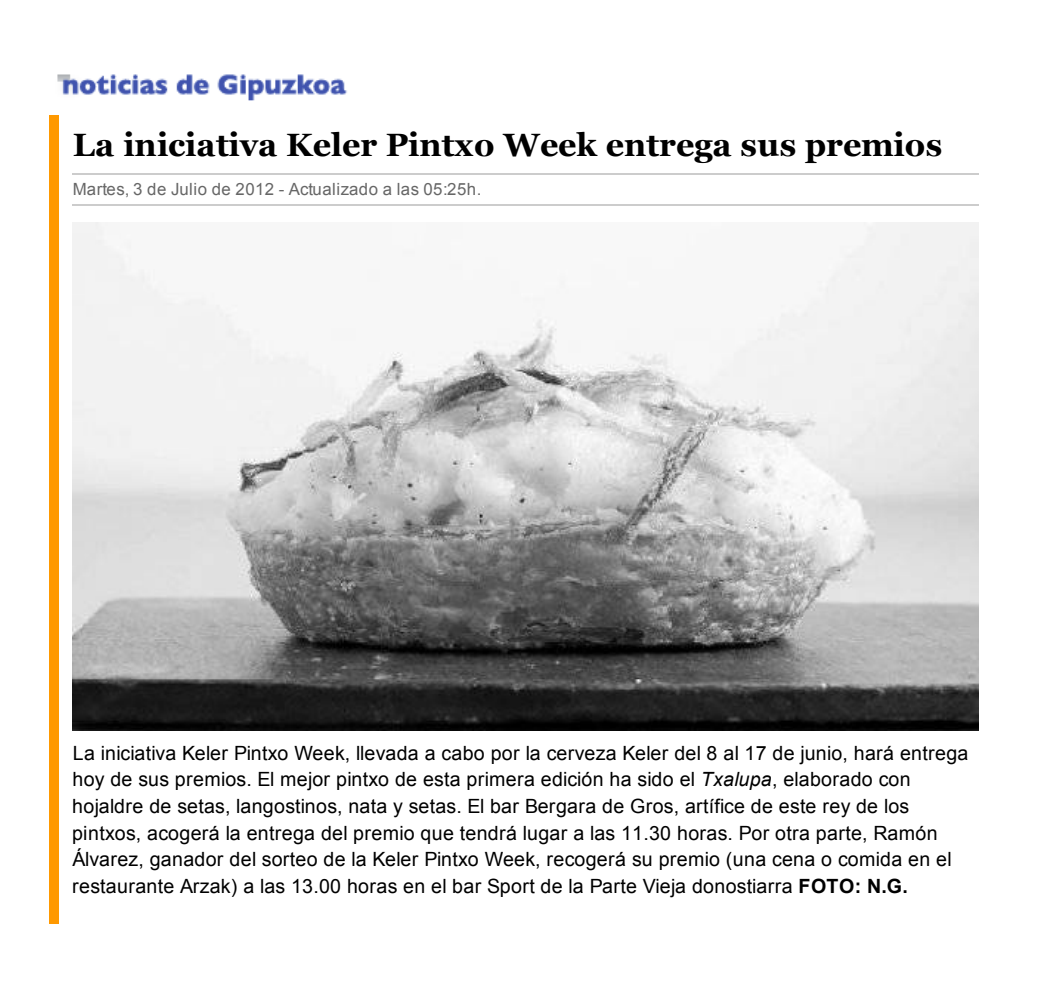
<style>
.page{position:relative;width:1042px;height:993px;background:#fff}
.page>*{position:absolute;margin:0;border:0;box-sizing:border-box;transform-origin:0 0}
.t1{font:700 32.2px "Georgia";letter-spacing:-.005em;color:#000}
.t2{font:19.6px/26.6px "Arial";letter-spacing:.015em;color:#000}
.t3{font:16.8px "Arial";letter-spacing:.025em;color:#666}
.s1{font-style:italic}
.s2{font-weight:700}
</style>
<div class="page">
<div style="left:49px;top:116px;width:10px;height:807px;background:#f90"></div>
<hr style="left:73px;top:173px;width:905px;height:2px;background:#ccc">
<hr style="left:73px;top:204px;width:905px;height:1px;background:#ccc">
<img style="left:57px;top:74px;width:290px;height:27px">
<img style="left:73px;top:222px;width:905px;height:508px">
<h1 class="t1" style="left:73px;top:121px;width:870px">La iniciativa Keler Pintxo Week entrega sus premios</h1>
<p class="t3" style="left:73px;top:178px;width:410px">Martes, 3 de Julio de 2012 - Actualizado a las 05:25h.</p>
<p class="t2" style="left:72px;top:739px;width:897px">La iniciativa Keler Pintxo Week, llevada a cabo por la cerveza Keler del 8 al 17 de junio, hará entrega hoy de sus premios. El mejor pintxo de esta primera edición ha sido el <span class="s1">Txalupa</span>, elaborado con hojaldre de setas, langostinos, nata y setas. El bar Bergara de Gros, artífice de este rey de los pintxos, acogerá la entrega del premio que tendrá lugar a las 11.30 horas. Por otra parte, Ramón Álvarez, ganador del sorteo de la Keler Pintxo Week, recogerá su premio (una cena o comida en el restaurante Arzak) a las 13.00 horas en el bar Sport de la Parte Vieja donostiarra <span class="s2">FOTO: N.G.</span></p>
</div>
